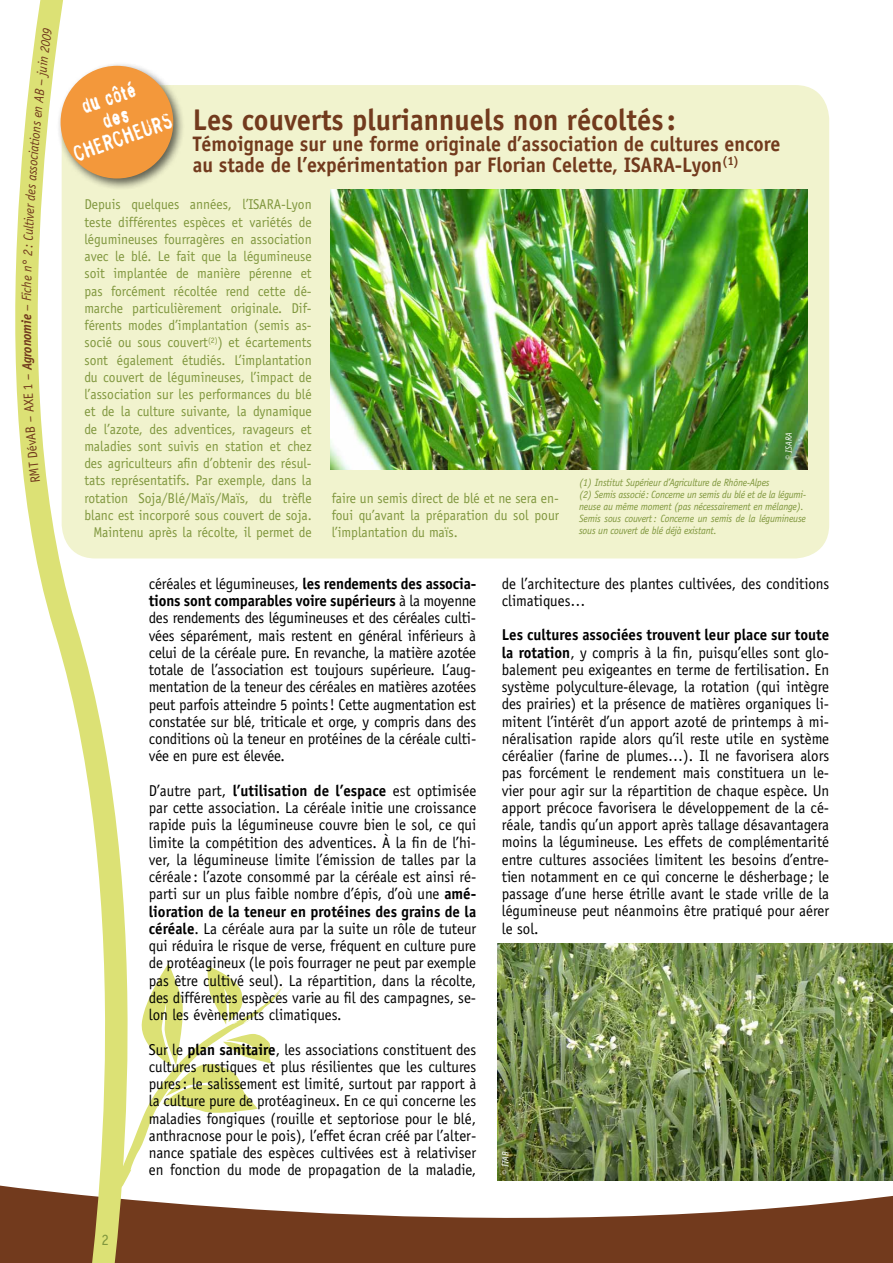
<style>
.page{position:relative;width:893px;height:1263px;background:#fff}
.page>*{position:absolute;margin:0;border:0;box-sizing:border-box;transform-origin:0 0}
.t1{font:700 30px "Officina Sans";color:#723a1d;scale:.95 1}
.t2{font:700 21px/21px "Officina Sans";color:#723a1d;scale:.95 1}
.t3{font:21px/21px "Stamp Gothic";color:#fff;text-align:center;scale:.8 1}
.t4{font:15.75px/17.2px "Officina Sans";color:#000;text-align:justify;scale:.95 1}
.t5{font:15.75px "Officina Sans";color:#80973e;scale:.95 1}
.t6{font:14.25px/17.2px "Officina Sans";color:#80973e;text-align:right;scale:.95 1}
.t7{font:italic 13.5px "Officina Sans";color:#723a1d;scale:.95 1}
.t8{font:italic 700 13.5px "Officina Sans";color:#723a1d;scale:.95 1}
.t9{font:13.5px "Officina Sans";color:#723a1d;scale:.95 1}
.t10{font:italic 10.5px/12px "Officina Sans";letter-spacing:-.02em;color:#80973e;scale:.95 1}
.t11{font:italic 9px "Officina Sans";color:#fff;scale:.95 1}
.s1{font-weight:400}
.s2{font-weight:700}
</style>
<div class="page">
<svg style="left:186px;top:1180px;width:707px;height:83px;fill:#723a1d"></svg>
<svg style="left:0;top:0;width:186px;height:1263px"></svg>
<svg style="left:112px;top:963px;width:172px;height:229px"></svg>
<div style="left:62px;top:85px;width:767px;height:473px;background:#f1f3ce;border-radius:34px"></div>
<div style="left:57px;top:62px;width:129px;height:128px;background:#000;opacity:.6"></div>
<div style="left:61px;top:66px;width:112px;height:112px;background:#f3983b;border-radius:50%"></div>
<img style="left:330px;top:190px;width:478px;height:279px">
<img style="left:497px;top:943px;width:396px;height:237px">
<svg style="left:29px;top:462px;width:11px;height:20px"></svg>
<svg style="left:22px;top:364px;width:13px;height:68px"></svg>
<svg style="left:41px;top:28px;width:11px;height:19px"></svg>
<p class="t7" style="left:32px;top:84px;width:42px;rotate:-83deg">– juin 2</p>
<p class="t7" style="left:28px;top:125px;width:41px;rotate:-84deg">s en AB</p>
<p class="t7" style="left:25px;top:165px;width:43px;rotate:-85deg">ociation</p>
<p class="t7" style="left:22px;top:200px;width:39px;rotate:-86deg">des ass</p>
<p class="t7" style="left:20px;top:235px;width:34px;rotate:-87deg">ultiver</p>
<p class="t7" style="left:19px;top:272px;width:40px;rotate:-88deg">n°2:C</p>
<p class="t7" style="left:19px;top:301px;width:28px;rotate:-89deg">Fiche</p>
<p class="t8" style="left:18px;top:334px;width:32px;rotate:-90deg">mie <span class="s1">–</span></p>
<p class="t8" style="left:19px;top:363px;width:33px;rotate:-91deg">grono</p>
<p class="t9" style="left:25px;top:459px;width:28px;rotate:-95deg">DévA</p>
<h2 class="t3" style="left:56px;top:105px;width:131px;rotate:-20deg">du côté<br>des chercheurs</h2>
<h1 class="t1" style="left:193px;top:101px;width:510px">Les couverts pluriannuels non récoltés :</h1>
<h2 class="t2" style="left:193px;top:133px;width:620px">Témoignage sur une forme originale d’association de cultures encore au stade de l’expérimentation par Florian Celette, ISARA-Lyon<sup>(1)</sup></h2>
<p class="t6" style="left:84px;top:196px;width:241px">Depuis quelques années, l’ISARA-Lyon teste différentes espèces et variétés de légumineuses fourragères en association avec le blé. Le fait que la légumineuse soit implantée de manière pérenne et pas forcément récoltée rend cette dé&shy;marche particulièrement originale. Dif&shy;férents modes d’implantation (semis as&shy;socié ou sous couvert<sup>(2)</sup>) et écartements sont également étudiés. L’implantation du couvert de légumineuses, l’impact de l’association sur les performances du blé et de la culture suivante, la dynamique de l’azote, des adventices, ravageurs et maladies sont suivis en station et chez des agriculteurs afin d’obtenir des résul&shy;tats représentatifs. Par exemple, dans la rotation Soja/Blé/Maïs/Maïs, du trèfle blanc est incorporé sous couvert de soja.<br>Maintenu après la récolte, il permet de</p>
<p class="t6" style="left:332px;top:489px;width:241px;text-align:justify">faire un semis direct de blé et ne sera en&shy;foui qu’avant la préparation du sol pour l’implantation du maïs.</p>
<p class="t11" style="left:783px;top:460px;width:31px;rotate:-90deg">© ISARA</p>
<p class="t10" style="left:579px;top:476px;width:240px">(1) Institut Supérieur d’Agriculture de Rhône-Alpes<br>(2) Semis associé: Concerne un semis du blé et de la légumi&shy;neuse au même moment (pas nécessairement en mélange).<br>Semis sous couvert : Concerne un semis de la légumineuse sous un couvert de blé déjà existant.</p>
<p class="t5" style="left:102px;top:1230px;width:9px">2</p>
<p class="t4" style="left:149px;top:575px;width:346px">céréales et légumineuses, <span class="s2">les rendements des associa&shy;tions sont comparables voire supérieurs</span> à la moyenne des rendements des légumineuses et des céréales culti&shy;vées séparément, mais restent en général inférieurs à celui de la céréale pure. En revanche, la matière azotée totale de l’association est toujours supérieure. L’aug&shy;mentation de la teneur des céréales en matières azotées peut parfois atteindre 5 points! Cette augmentation est constatée sur blé, triticale et orge, y compris dans des conditions où la teneur en protéines de la céréale culti&shy;vée en pure est élevée.</p>
<p class="t4" style="left:149px;top:782px;width:346px">D’autre part, <span class="s2">l’utilisation de l’espace</span> est optimisée par cette association. La céréale initie une croissance rapide puis la légumineuse couvre bien le sol, ce qui limite la compétition des adventices. À la fin de l’hi&shy;ver, la légumineuse limite l’émission de talles par la céréale : l’azote consommé par la céréale est ainsi ré&shy;parti sur un plus faible nombre d’épis, d’où une <span class="s2">amé&shy;lioration de la teneur en protéines des grains de la céréale</span>. La céréale aura par la suite un rôle de tuteur qui réduira le risque de verse, fréquent en culture pure de protéagineux (le pois fourrager ne peut par exemple pas être cultivé seul). La répartition, dans la récolte, des différentes espèces varie au fil des campagnes, se&shy;lon les évènements climatiques.</p>
<p class="t4" style="left:149px;top:1040px;width:346px">Sur le <span class="s2">plan sanitaire</span>, les associations constituent des cultures rustiques et plus résilientes que les cultures pures: le salissement est limité, surtout par rapport à la culture pure de protéagineux. En ce qui concerne les maladies fongiques (rouille et septoriose pour le blé, anthracnose pour le pois), l’effet écran créé par l’alter&shy;nance spatiale des espèces cultivées est à relativiser en fonction du mode de propagation de la maladie,</p>
<p class="t4" style="left:502px;top:575px;width:346px">de l’architecture des plantes cultivées, des conditions climatiques…</p>
<p class="t4" style="left:502px;top:626px;width:346px"><span class="s2">Les cultures associées trouvent leur place sur toute la rotation</span>, y compris à la fin, puisqu’elles sont glo&shy;balement peu exigeantes en terme de fertilisation. En système polyculture-élevage, la rotation (qui intègre des prairies) et la présence de matières organiques li&shy;mitent l’intérêt d’un apport azoté de printemps à mi&shy;néralisation rapide alors qu’il reste utile en système céréalier (farine de plumes…). Il ne favorisera alors pas forcément le rendement mais constituera un le&shy;vier pour agir sur la répartition de chaque espèce. Un apport précoce favorisera le développement de la cé&shy;réale, tandis qu’un apport après tallage désavantagera moins la légumineuse. Les effets de complémentarité entre cultures associées limitent les besoins d’entre&shy;tien notamment en ce qui concerne le désherbage ; le passage d’une herse étrille avant le stade vrille de la légumineuse peut néanmoins être pratiqué pour aérer le sol.</p>
<p class="t11" style="left:500px;top:1174px;width:26px;rotate:-90deg">© ITAB</p>
</div>
